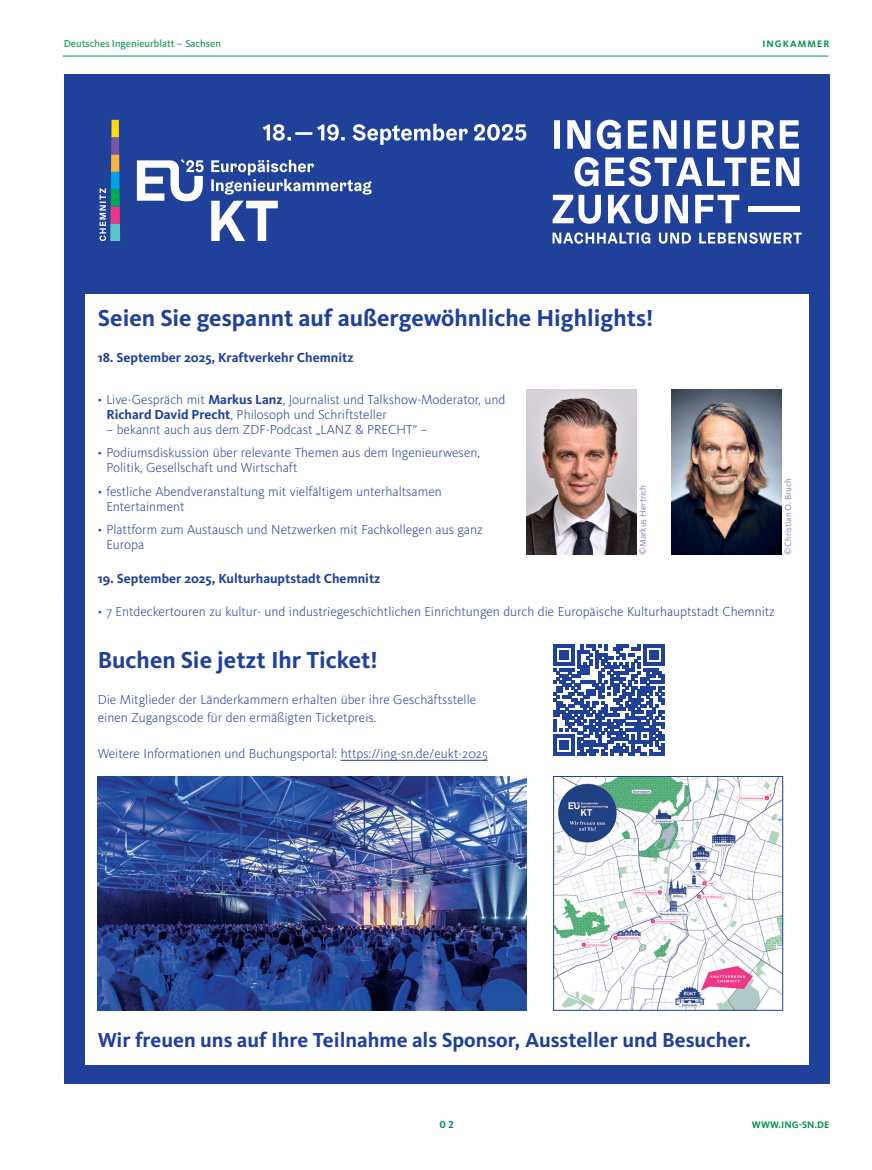
<style>
.page{position:relative;width:872px;height:1170px;background:#fff}
.page>*{position:absolute;margin:0;border:0;box-sizing:border-box;transform-origin:0 0}
.t1{font:700 24px "Kievit OT";color:#20419a}
.t2{font:700 21px "Kievit OT";color:#20419a}
.t3{font:300 13.5px/15px "Kievit OT";color:#20419a}
.t4{font:700 13.5px "Kievit OT";color:#20419a}
.t5{font:10.5px "Kievit OT";color:#00954a}
.t6{font:700 10.5px "Kievit OT";color:#00954a}
.t7{font:700 9.75px "Kievit OT";letter-spacing:.01em;color:#00954a}
.t8{font:700 9.75px "Kievit OT";letter-spacing:.105em;color:#00954a}
.t9{font:9px "Kievit OT";color:#8589c3}
.s1{font-weight:700}
</style>
<div class="page">
<hr style="left:63px;top:56px;width:765px;height:1px;background:#00954a">
<div style="left:64px;top:74px;width:765px;height:1009px;background:#20419a"></div>
<svg style="left:552px;top:195px;width:187px;height:29px"></svg>
<svg style="left:574px;top:157px;width:225px;height:29px"></svg>
<svg style="left:554px;top:120px;width:245px;height:29px"></svg>
<svg style="left:552px;top:232px;width:249px;height:12px"></svg>
<div style="left:748px;top:206px;width:51px;height:6px;background:#fff"></div>
<svg style="left:263px;top:124px;width:263px;height:21px"></svg>
<svg style="left:211px;top:201px;width:67px;height:40px"></svg>
<svg style="left:137px;top:159px;width:67px;height:42px"></svg>
<svg style="left:99px;top:120px;width:21px;height:121px"></svg>
<svg style="left:211px;top:160px;width:161px;height:34px"></svg>
<div style="left:85px;top:294px;width:723px;height:770px;background:#fff"></div>
<hr style="left:341px;top:760px;width:146px;height:1px;background:#20419a">
<img style="left:526px;top:389px;width:111px;height:165px">
<img style="left:671px;top:389px;width:111px;height:165px">
<svg style="left:553px;top:644px;width:111px;height:111px"></svg>
<img style="left:555px;top:778px;width:226px;height:230px">
<div style="left:553px;top:776px;width:230px;height:234px;border:1px solid #20419a"></div>
<img style="left:98px;top:776px;width:428px;height:234px">
<p class="t5" style="left:64px;top:38px;width:159px">Deutsches Ingenieurblatt – Sachsen</p>
<p class="t8" style="left:762px;top:38px;width:69px">INGKAMMER</p>
<h1 class="t1" style="left:98px;top:304px;width:557px">Seien Sie gespannt auf außergewöhnliche Highlights!</h1>
<p class="t4" style="left:98px;top:350px;width:257px">18. September 2025, Kraftverkehr Chemnitz</p>
<p class="t3" style="left:106px;top:392px;width:400px;text-indent:-9px">• Live-Gespräch mit <span class="s1">Markus Lanz</span>, Journalist und Talkshow-Moderator, und<br><span class="s1">Richard David Precht</span>, Philosoph und Schriftsteller</p>
<p class="t3" style="left:106px;top:422px;width:323px">– bekannt auch aus dem ZDF-Podcast „LANZ &amp; PRECHT“ –</p>
<p class="t3" style="left:106px;top:445px;width:375px;text-indent:-9px">• Podiumsdiskussion über relevante Themen aus dem Ingenieurwesen,<br>Politik, Gesellschaft und Wirtschaft</p>
<p class="t3" style="left:106px;top:484px;width:337px;text-indent:-9px">• festliche Abendveranstaltung mit vielfältigem unterhaltsamen<br>Entertainment</p>
<p class="t3" style="left:106px;top:522px;width:378px;text-indent:-9px">• Plattform zum Austausch und Netzwerken mit Fachkollegen aus ganz<br>Europa</p>
<p class="t4" style="left:98px;top:570px;width:284px">19. September 2025, Kulturhauptstadt Chemnitz</p>
<p class="t3" style="left:98px;top:604px;width:678px">• 7 Entdeckertouren zu kultur- und industriegeschichtlichen Einrichtungen durch die Europäische Kulturhauptstadt Chemnitz</p>
<h1 class="t1" style="left:98px;top:646px;width:281px">Buchen Sie jetzt Ihr Ticket!</h1>
<p class="t3" style="left:98px;top:691px;width:380px;line-height:18px">Die Mitglieder der Länderkammern erhalten über ihre Geschäftsstelle einen Zugangscode für den ermäßigten Ticketpreis.</p>
<p class="t3" style="left:98px;top:746px;width:391px">Weitere Informationen und Buchungsportal: https://ing-sn.de/eukt-2025</p>
<p class="t9" style="left:637px;top:554px;width:71px;rotate:-90deg">©Markus Hertrich</p>
<p class="t9" style="left:783px;top:554px;width:78px;rotate:-90deg">©Christian O. Bruch</p>
<h2 class="t2" style="left:98px;top:1027px;width:654px">Wir freuen uns auf Ihre Teilnahme als Sponsor, Aussteller und Besucher.</h2>
<p class="t6" style="left:439px;top:1117px;width:16px">02</p>
<p class="t7" style="left:752px;top:1118px;width:79px">WWW.ING-SN.DE</p>
</div>
